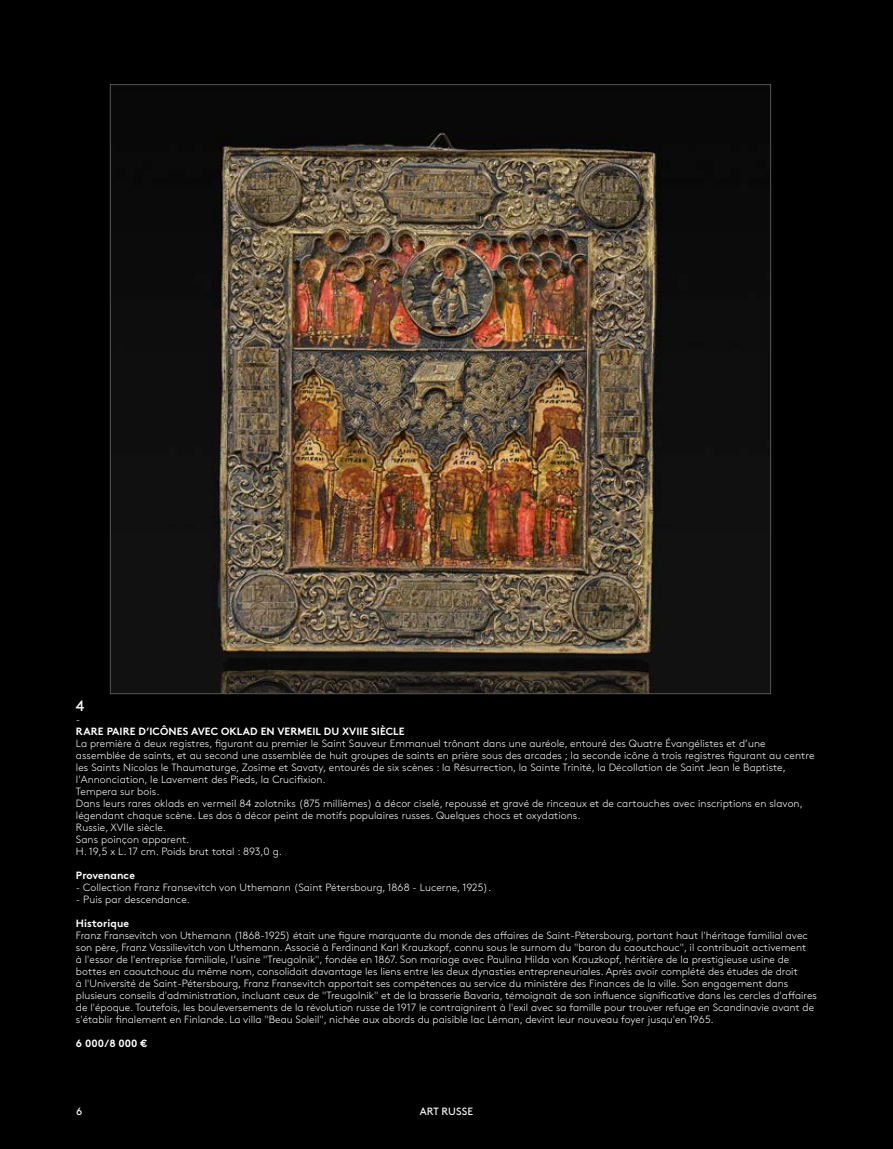
<style>
.page{position:relative;width:893px;height:1149px;background:#fff}
.page>*{position:absolute;margin:0;border:0;box-sizing:border-box;transform-origin:0 0}
.t1{font:15px "Brown Pro";color:#fff}
.t2{font:300 10.5px/12px "Brown Pro";color:#fff}
.t3{font:700 10.5px "Brown Pro";letter-spacing:.005em;color:#fff}
.t4{font:10.5px "Brown Pro";color:#fff}
</style>
<div class="page">
<div style="left:0;top:0;width:893px;height:1148px;background:#000"></div>
<img style="left:112px;top:126px;width:657px;height:565px">
<h1 class="t1" style="left:76px;top:694px;width:10px">4</h1>
<p class="t2" style="left:76px;top:712px;width:6px">-</p>
<p class="t3" style="left:76px;top:722px;width:330px">RARE PAIRE D’ICÔNES AVEC OKLAD EN VERMEIL DU XVIIE SIÈCLE</p>
<p class="t2" style="left:76px;top:736px;width:740px">La première à deux registres, figurant au premier le Saint Sauveur Emmanuel trônant dans une auréole, entouré des Quatre Évangélistes et d’une assemblée de saints, et au second une assemblée de huit groupes de saints en prière sous des arcades ; la seconde icône à trois registres figurant au centre les Saints Nicolas le Thaumaturge, Zosime et Savaty, entourés de six scènes : la Résurrection, la Sainte Trinité, la Décollation de Saint Jean le Baptiste, l'Annonciation, le Lavement des Pieds, la Crucifixion.<br>Tempera sur bois.<br>Dans leurs rares oklads en vermeil 84 zolotniks (875 millièmes) à décor ciselé, repoussé et gravé de rinceaux et de cartouches avec inscriptions en slavon, légendant chaque scène. Les dos à décor peint de motifs populaires russes. Quelques chocs et oxydations.<br>Russie, XVIIe siècle.<br>Sans poinçon apparent.<br>H. 19,5 x L. 17 cm. Poids brut total : 893,0 g.</p>
<p class="t3" style="left:76px;top:866px;width:60px">Provenance</p>
<p class="t2" style="left:76px;top:880px;width:417px">- Collection Franz Fransevitch von Uthemann (Saint Pétersbourg, 1868 - Lucerne, 1925).</p>
<p class="t2" style="left:76px;top:892px;width:116px">- Puis par descendance.</p>
<p class="t3" style="left:76px;top:914px;width:55px">Historique</p>
<p class="t2" style="left:76px;top:928px;width:742px">Franz Fransevitch von Uthemann (1868-1925) était une figure marquante du monde des affaires de Saint-Pétersbourg, portant haut l'héritage familial avec son père, Franz Vassilievitch von Uthemann. Associé à Ferdinand Karl Krauzkopf, connu sous le surnom du "baron du caoutchouc", il contribuait activement<br>à l'essor de l'entreprise familiale, l’usine "Treugolnik", fondée en 1867. Son mariage avec Paulina Hilda von Krauzkopf, héritière de la prestigieuse usine de bottes en caoutchouc du même nom, consolidait davantage les liens entre les deux dynasties entrepreneuriales. Après avoir complété des études de droit<br>à l'Université de Saint-Pétersbourg, Franz Fransevitch apportait ses compétences au service du ministère des Finances de la ville. Son engagement dans plusieurs conseils d'administration, incluant ceux de "Treugolnik" et de la brasserie Bavaria, témoignait de son influence significative dans les cercles d'affaires de l'époque. Toutefois, les bouleversements de la révolution russe de 1917 le contraignirent à l'exil avec sa famille pour trouver refuge en Scandinavie avant de s'établir finalement en Finlande. La villa "Beau Soleil", nichée aux abords du paisible lac Léman, devint leur nouveau foyer jusqu'en 1965.</p>
<p class="t3" style="left:76px;top:1034px;width:73px">6 000/8 000 €</p>
<p class="t4" style="left:76px;top:1103px;width:8px">6</p>
<p class="t4" style="left:420px;top:1103px;width:55px">ART RUSSE</p>
</div>
